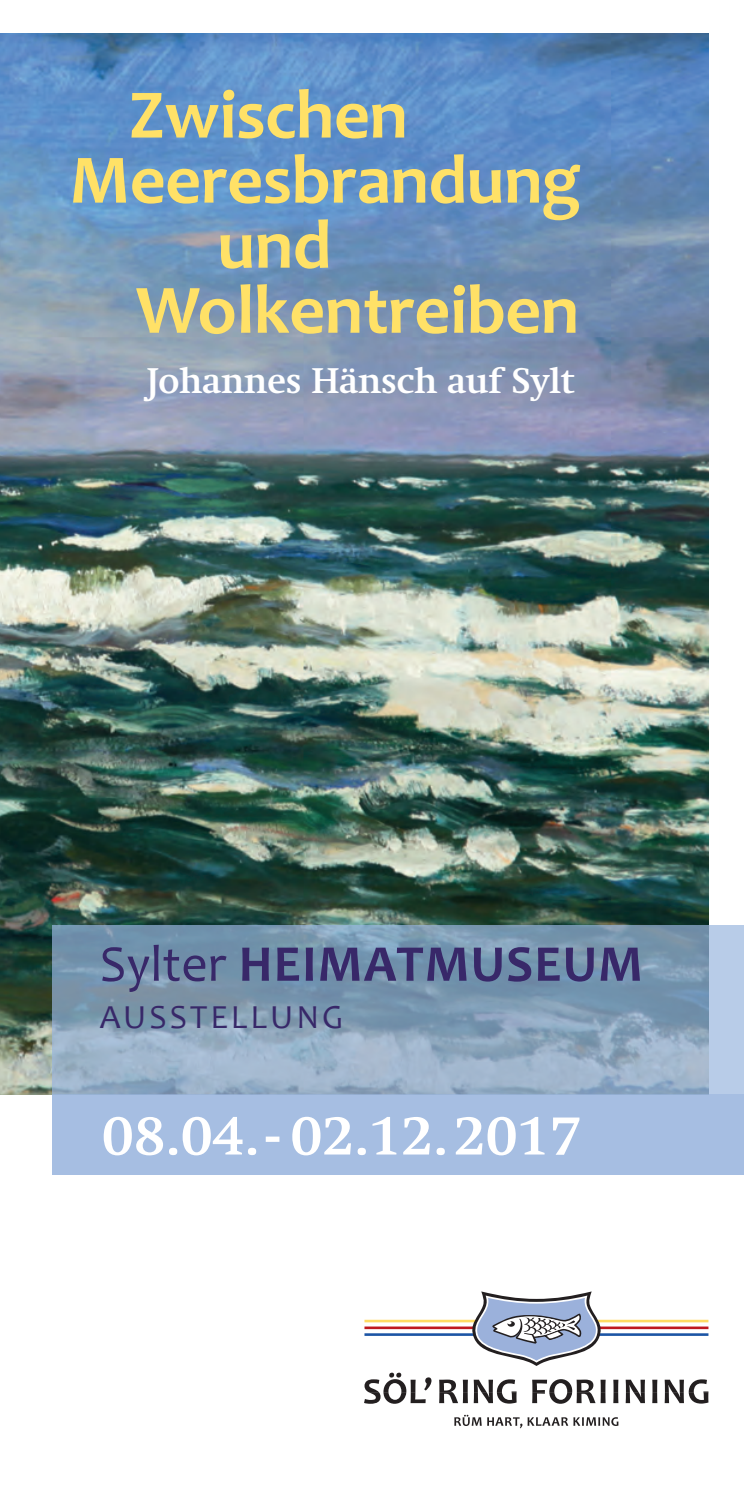
<style>
.page{position:relative;width:744px;height:1489px;background:#fff}
.page>*{position:absolute;margin:0;border:0;box-sizing:border-box;transform-origin:0 0}
.t1{font:700 70px "Candara";letter-spacing:-.005em;color:#ffe167}
.t2{font:700 55px "Swift";color:#fff}
.t3{font:700 52px "Candara";letter-spacing:.02em;color:#382869}
.t4{font:700 35px "Swift";letter-spacing:-.005em;color:#fff}
.t5{font:33.75px "Candara";letter-spacing:.09em;color:#382869}
.s1{font-weight:400}
</style>
<div class="page">
<img style="left:0;top:33px;width:708px;height:1061px">
<svg style="left:53px;top:924px;width:690px;height:170px;background:#86a1ba"></svg>
<div style="left:53px;top:1094px;width:690px;height:80px;background:#a6bee2"></div>
<hr style="left:364px;top:1319px;width:344px;height:3px;background:#ffdb63">
<hr style="left:364px;top:1333px;width:344px;height:2px;background:#1c55a5">
<hr style="left:364px;top:1326px;width:344px;height:2px;background:#bf191f">
<svg style="left:468px;top:1291px;width:137px;height:74px"></svg>
<svg style="left:364px;top:1372px;width:344px;height:31px"></svg>
<svg style="left:454px;top:1414px;width:164px;height:14px"></svg>
<p class="t1" style="left:129px;top:73px;width:281px">Zwischen</p>
<p class="t1" style="left:70px;top:138px;width:512px">Meeresbrandung</p>
<p class="t1" style="left:217px;top:203px;width:115px">und</p>
<p class="t1" style="left:136px;top:268px;width:445px">Wolkentreiben</p>
<p class="t4" style="left:147px;top:360px;width:429px">Johannes Hänsch auf Sylt</p>
<p class="t3" style="left:100px;top:932px;width:544px"><span class="s1">Sylter</span> HEIMATMUSEUM</p>
<p class="t5" style="left:100px;top:996px;width:245px">AUSSTELLUNG</p>
<p class="t2" style="left:102px;top:1103px;width:481px">08.04.- 02.12.2017</p>
</div>
